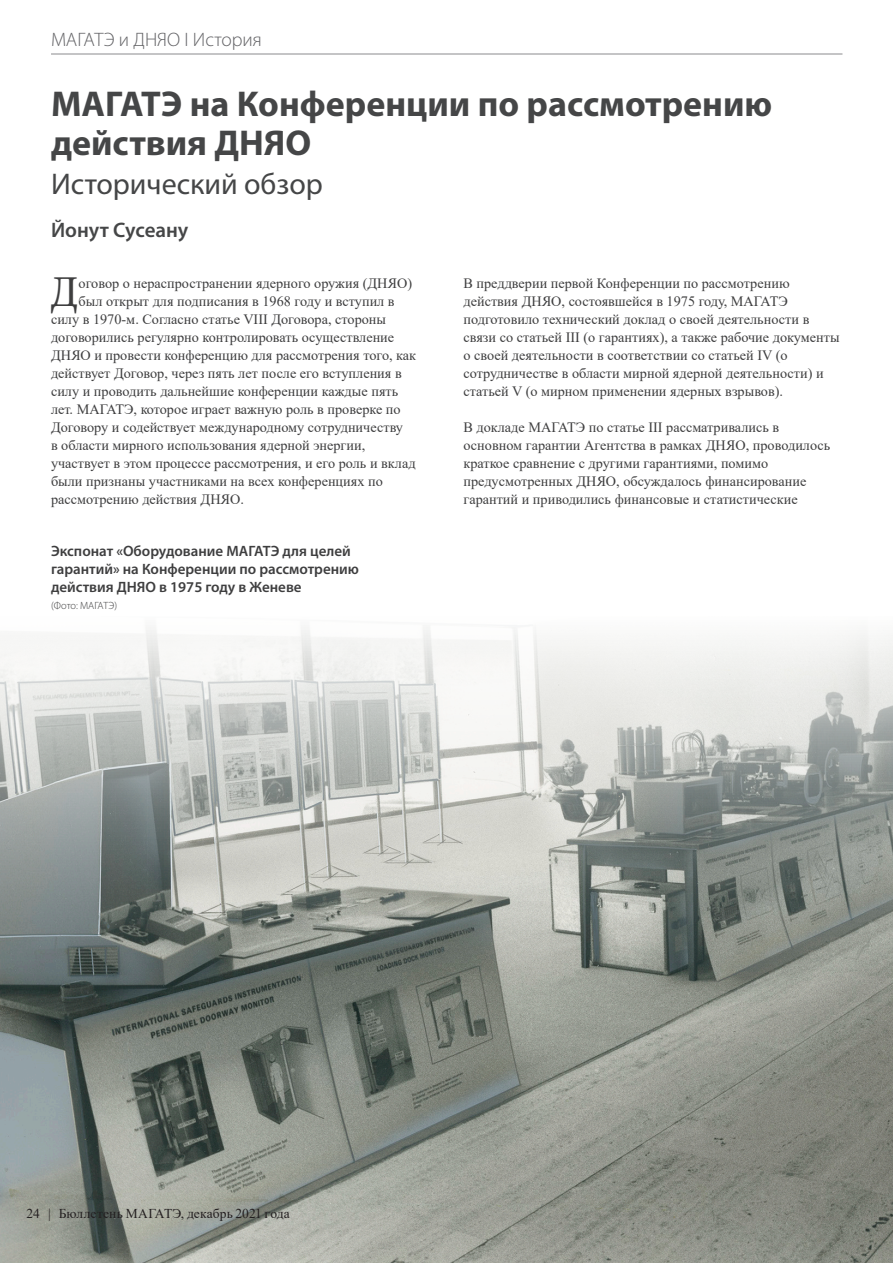
<style>
.page{position:relative;width:893px;height:1263px;background:#fff}
.page>*{position:absolute;margin:0;border:0;box-sizing:border-box;transform-origin:0 0}
.Body_Frist_Para{font:44.1px "Minion Pro";color:#3e3e3f}
.Story_Title{font:700 36px/39px "Myriad Pro";color:#454647}
.Story_Subtitle{font:30px "Myriad Pro";color:#454647}
.Author-top{font:600 21px "Myriad Pro";color:#454647}
.t1{font:300 19.5px "Myriad Pro";color:#636366}
.Photo_caption{font:600 15px/18px "Myriad Pro";color:#3e3e3f}
.Body_Frist_Para-2{font:14.25px "Times New Roman";color:#3e3e3f}
.Body_Text{font:14.25px/18px "Times New Roman";color:#3e3e3f}
.t2{font:13.5px "Times New Roman";letter-spacing:.005em;color:#231f20}
.Photo_credit{font:300 10.5px "Myriad Pro";letter-spacing:-.005em;color:#3e3e3f}
</style>
<div class="page">
<img style="left:0;top:627px;width:893px;height:636px">
<hr style="left:51px;top:54px;width:791px;height:1px;background:#636366">
<h3 class="t1" style="left:51px;top:29px;width:212px">МАГАТЭ и ДНЯО Ι История</h3>
<p class="Story_Title" style="left:51px;top:83px;width:723px">МАГАТЭ на Конференции по рассмотрению действия ДНЯО</p>
<p class="Story_Subtitle" style="left:51px;top:166px;width:273px">Исторический обзор</p>
<p class="Author-top" style="left:51px;top:216px;width:139px">Йонут Сусеану</p>
<p class="Body_Text" style="left:463px;top:274px;width:378px">В преддверии первой Конференции по рассмотрению действия ДНЯО, состоявшейся в 1975 году, МАГАТЭ подготовило технический доклад о своей деятельности в связи со статьей III (о гарантиях), а также рабочие документы о своей деятельности в соответствии со статьей IV (о сотрудничестве в области мирной ядерной деятельности) и статьей V (о мирном применении ядерных взрывов).</p>
<p class="Body_Text" style="left:463px;top:418px;width:368px">В докладе МАГАТЭ по статье III рассматривались в основном гарантии Агентства в рамках ДНЯО, проводилось краткое сравнение с другими гарантиями, помимо предусмотренных ДНЯО, обсуждалось финансирование гарантий и приводились финансовые и статистические</p>
<p class="Body_Frist_Para" style="left:50px;top:262px;width:30px">Д</p>
<p class="Body_Frist_Para-2" style="left:79px;top:273px;width:335px">оговор о нераспространении ядерного оружия (ДНЯО)</p>
<p class="Body_Frist_Para-2" style="left:79px;top:291px;width:318px">был открыт для подписания в 1968 году и вступил в</p>
<p class="Body_Frist_Para-2" style="left:51px;top:309px;width:337px">силу в 1970-м. Согласно статье VIII Договора, стороны</p>
<p class="Body_Frist_Para-2" style="left:51px;top:327px;width:345px">договорились регулярно контролировать осуществление</p>
<p class="Body_Frist_Para-2" style="left:51px;top:345px;width:367px">ДНЯО и провести конференцию для рассмотрения того, как</p>
<p class="Body_Frist_Para-2" style="left:51px;top:363px;width:352px">действует Договор, через пять лет после его вступления в</p>
<p class="Body_Frist_Para-2" style="left:51px;top:381px;width:349px">силу и проводить дальнейшие конференции каждые пять</p>
<p class="Body_Frist_Para-2" style="left:51px;top:399px;width:351px">лет. МАГАТЭ, которое играет важную роль в проверке по</p>
<p class="Body_Frist_Para-2" style="left:51px;top:417px;width:353px">Договору и содействует международному сотрудничеству</p>
<p class="Body_Frist_Para-2" style="left:51px;top:435px;width:316px">в области мирного использования ядерной энергии,</p>
<p class="Body_Frist_Para-2" style="left:51px;top:453px;width:366px">участвует в этом процессе рассмотрения, и его роль и вклад</p>
<p class="Body_Frist_Para-2" style="left:51px;top:471px;width:333px">были признаны участниками на всех конференциях по</p>
<p class="Body_Frist_Para-2" style="left:51px;top:489px;width:194px">рассмотрению действия ДНЯО.</p>
<p class="Photo_caption" style="left:51px;top:542px;width:309px">Экспонат «Оборудование МАГАТЭ для целей гарантий» на Конференции по рассмотрению действия ДНЯО в 1975 году в Женеве</p>
<p class="Photo_credit" style="left:51px;top:600px;width:68px">(Фото: МАГАТЭ)</p>
<p class="t2" style="left:26px;top:1204px;width:265px">24 | Бюллетень МАГАТЭ, декабрь 2021 года</p>
</div>
